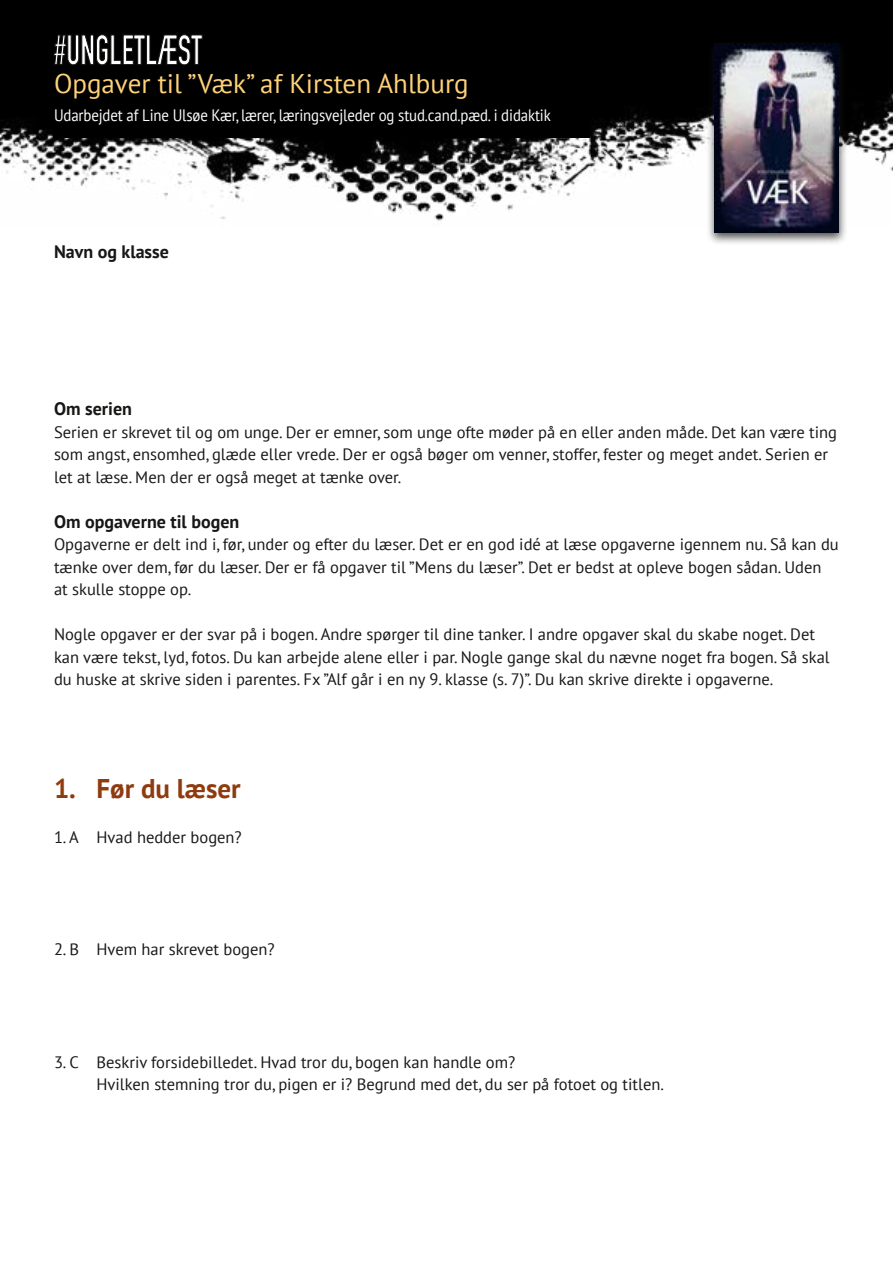
<style>
.page{position:relative;width:893px;height:1263px;background:#fff}
.page>*{position:absolute;margin:0;border:0;box-sizing:border-box;transform-origin:0 0}
.t1{font:27px "PT Sans";color:#fed279}
.t2{font:700 27px "PT Sans";color:#8f3b0f}
.t3{font:700 18px "PT Sans";color:#181716}
.t4{font:16.5px/22.5px "PT Sans";color:#181716}
.t5{font:16.5px "PT Sans";letter-spacing:-.01em;color:#fff;scale:.9 1}
</style>
<div class="page">
<img style="left:0;top:0;width:893px;height:221px">
<div style="left:53px;top:49px;width:536px;height:89px;background:#000"></div>
<svg style="left:54px;top:34px;width:149px;height:31px"></svg>
<div style="left:707px;top:40px;width:141px;height:206px;background:#181716;opacity:.75"></div>
<img style="left:714px;top:43px;width:125px;height:190px">
<h1 class="t1" style="left:54px;top:66px;width:416px">Opgaver til ”Væk” af Kirsten Ahlburg</h1>
<p class="t5" style="left:54px;top:104px;width:554px">Udarbejdet af Line Ulsøe Kær, lærer, læringsvejleder og stud.cand.pæd. i didaktik</p>
<p class="t3" style="left:54px;top:239px;width:116px">Navn og klasse</p>
<p class="t3" style="left:54px;top:397px;width:79px">Om serien</p>
<p class="t4" style="left:54px;top:420px;width:785px">Serien er skrevet til og om unge. Der er emner, som unge ofte møder på en eller anden måde. Det kan være ting som angst, ensomhed, glæde eller vrede. Der er også bøger om venner, stoffer, fester og meget andet. Serien er let at læse. Men der er også meget at tænke over.</p>
<p class="t3" style="left:54px;top:509px;width:187px">Om opgaverne til bogen</p>
<p class="t4" style="left:54px;top:533px;width:786px">Opgaverne er delt ind i, før, under og efter du læser. Det er en god idé at læse opgaverne igennem nu. Så kan du tænke over dem, før du læser. Der er få opgaver til ”Mens du læser”. Det er bedst at opleve bogen sådan. Uden at skulle stoppe op.</p>
<p class="t4" style="left:54px;top:623px;width:777px">Nogle opgaver er der svar på i bogen. Andre spørger til dine tanker. I andre opgaver skal du skabe noget. Det kan være tekst, lyd, fotos. Du kan arbejde alene eller i par. Nogle gange skal du nævne noget fra bogen. Så skal du huske at skrive siden i parentes. Fx ”Alf går i en ny 9. klasse (s. 7)”. Du kan skrive direkte i opgaverne.</p>
<h1 class="t2" style="left:54px;top:770px;width:188px">1. Før du læser</h1>
<p class="t4" style="left:54px;top:825px;width:189px">1. A Hvad hedder bogen?</p>
<p class="t4" style="left:54px;top:938px;width:222px">2. B Hvem har skrevet bogen?</p>
<p class="t4" style="left:97px;top:1050px;width:569px;text-indent:-43px">3. C Beskriv forsidebilledet. Hvad tror du, bogen kan handle om?<br>Hvilken stemning tror du, pigen er i? Begrund med det, du ser på fotoet og titlen.</p>
</div>
